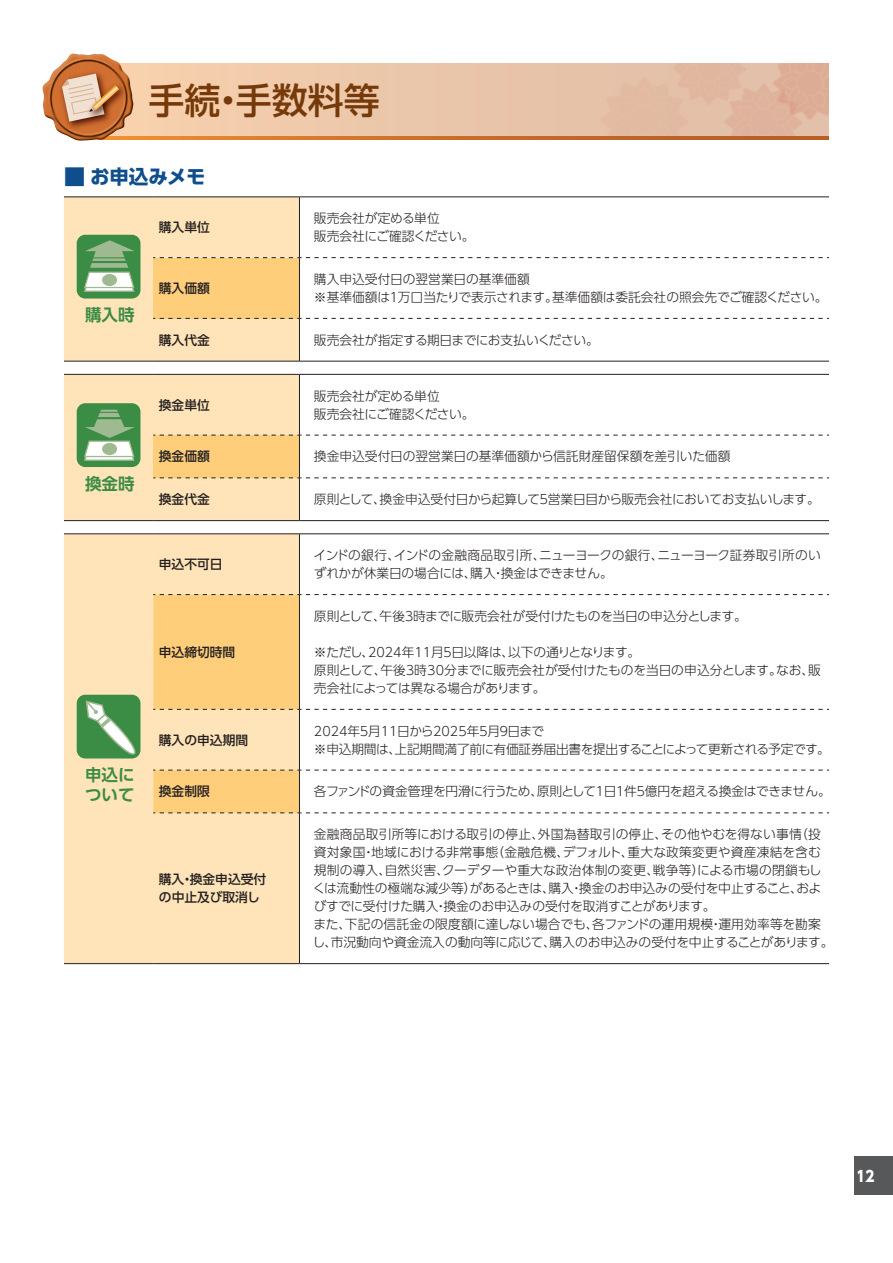
<style>
.page{position:relative;width:893px;height:1263px;background:#fff}
.page>*{position:absolute;margin:0;border:0;box-sizing:border-box;transform-origin:0 0}
.t1{font:500 36px "UD Shin Go Pro";color:#763a0a}
.t2{font:700 19.5px "UD Shin Go Pro";color:#0f4e8c}
.t3{font:700 16.5px/19.5px "UD Shin Go Pro De";color:#3b8c45}
.t4{font:800 15px "UD Shin Go Pro";color:#fff;scale:.9 1}
.t5{font:300 12.75px/18px "UD Shin Go Pro";letter-spacing:-.01em;color:#231f20}
.t6{font:300 12.75px/18px "UD Shin Go Pro";letter-spacing:-.035em;color:#231f20}
.t7{font:500 12.75px/18px "UD Shin Go Pro";color:#231f20}
.t8{font:300 12.75px "UD Shin Go Pro";letter-spacing:-.04em;color:#231f20}
.t9{font:300 12.75px "UD Shin Go Pro";letter-spacing:-.03em;color:#231f20}
.s1{font-size:21.75px}
</style>
<div class="page">
<div style="left:855px;top:1157px;width:38px;height:38px;background:#57585a"></div>
<hr style="left:64px;top:361px;width:89px;height:1px;background:#231f20">
<hr style="left:299px;top:361px;width:530px;height:1px;background:#231f20">
<hr style="left:153px;top:361px;width:146px;height:1px;background:#231f20">
<svg style="left:64px;top:197px;width:765px;height:164px"></svg>
<svg style="left:64px;top:374px;width:765px;height:147px"></svg>
<div style="left:64px;top:535px;width:235px;height:428px;background:#fee4b8"></div>
<hr style="left:64px;top:534px;width:89px;height:1px;background:#231f20">
<hr style="left:64px;top:963px;width:89px;height:1px;background:#231f20">
<hr style="left:153px;top:534px;width:146px;height:1px;background:#231f20">
<hr style="left:299px;top:534px;width:530px;height:1px;background:#231f20">
<hr style="left:299px;top:534px;width:1px;height:60px;background:#231f20">
<hr style="left:299px;top:813px;width:1px;height:150px;background:#231f20">
<hr style="left:153px;top:963px;width:146px;height:1px;background:#231f20">
<hr style="left:299px;top:963px;width:530px;height:1px;background:#231f20">
<svg style="left:153px;top:594px;width:676px;height:220px"></svg>
<div style="left:77px;top:695px;width:63px;height:63px;background:#3b8c45;border-radius:9px"></div>
<svg style="left:84px;top:699px;width:56px;height:63px"></svg>
<div style="left:90px;top:64px;width:739px;height:72px;background:#ecc8ab"></div>
<svg style="left:600px;top:64px;width:229px;height:72px"></svg>
<svg style="left:134px;top:136px;width:695px;height:3px;background:#cb6f29"></svg>
<img style="left:42px;top:54px;width:92px;height:87px">
<img style="left:55px;top:67px;width:61px;height:66px">
<img style="left:82px;top:78px;width:48px;height:45px">
<svg style="left:62px;top:74px;width:57px;height:48px;background:#d19f7c"></svg>
<h1 class="t1" style="left:148px;top:71px;width:233px">手続・手数料等</h1>
<h2 class="t2" style="left:64px;top:161px;width:143px"><span class="s1">■</span> お申込みメモ</h2>
<p class="t3" style="left:85px;top:305px;width:51px">購入時</p>
<p class="t3" style="left:85px;top:473px;width:51px">換金時</p>
<p class="t3" style="left:85px;top:765px;width:51px">申込について</p>
<p class="t7" style="left:159px;top:218px;width:52px">購入単位</p>
<p class="t5" style="left:314px;top:209px;width:162px">販売会社が定める単位<br>販売会社にご確認ください。</p>
<p class="t7" style="left:159px;top:279px;width:52px">購入価額</p>
<p class="t5" style="left:314px;top:270px;width:515px">購入申込受付日の翌営業日の基準価額<br>※基準価額は１万口当たりで表示されます。基準価額は委託会社の照会先でご確認ください。</p>
<p class="t7" style="left:159px;top:330px;width:52px">購入代金</p>
<p class="t5" style="left:314px;top:330px;width:286px">販売会社が指定する期日までにお支払いください。</p>
<p class="t7" style="left:159px;top:395px;width:52px">換金単位</p>
<p class="t5" style="left:314px;top:386px;width:162px">販売会社が定める単位<br>販売会社にご確認ください。</p>
<p class="t7" style="left:159px;top:447px;width:52px">換金価額</p>
<p class="t5" style="left:314px;top:447px;width:418px">換金申込受付日の翌営業日の基準価額から信託財産留保額を差引いた価額</p>
<p class="t7" style="left:159px;top:490px;width:52px">換金代金</p>
<p class="t5" style="left:314px;top:490px;width:507px">原則として、換金申込受付日から起算して５営業日目から販売会社においてお支払いします。</p>
<p class="t7" style="left:159px;top:555px;width:65px">申込不可日</p>
<p class="t5" style="left:314px;top:546px;width:509px">インドの銀行、インドの金融商品取引所、ニューヨークの銀行、ニューヨーク証券取引所のいずれかが休業日の場合には、購入・換金はできません。</p>
<p class="t7" style="left:159px;top:643px;width:78px">申込締切時間</p>
<p class="t9" style="left:314px;top:606px;width:434px">原則として、午後３時までに販売会社が受付けたものを当日の申込分とします。</p>
<p class="t5" style="left:314px;top:642px;width:508px">※ただし、2024年11月５日以降は、以下の通りとなります。<br>原則として、午後３時30分までに販売会社が受付けたものを当日の申込分とします。なお、販売会社によっては異なる場合があります。</p>
<p class="t7" style="left:159px;top:730px;width:91px">購入の申込期間</p>
<p class="t6" style="left:314px;top:721px;width:518px">2024年５月11日から2025年５月９日まで<br>※申込期間は、上記期間満了前に有価証券届出書を提出することによって更新される予定です。</p>
<p class="t7" style="left:159px;top:782px;width:52px">換金制限</p>
<p class="t8" style="left:314px;top:781px;width:518px">各ファンドの資金管理を円滑に行うため、原則として１日１件５億円を超える換金はできません。</p>
<p class="t7" style="left:159px;top:870px;width:109px">購入・換金申込受付の中止及び取消し</p>
<p class="t5" style="left:312px;top:825px;width:522px">金融商品取引所等における取引の停止、外国為替取引の停止、その他やむを得ない事情（投資対象国・地域における非常事態（金融危機、デフォルト、重大な政策変更や資産凍結を含む規制の導入、自然災害、クーデターや重大な政治体制の変更、戦争等）による市場の閉鎖もしくは流動性の極端な減少等）があるときは、購入・換金のお申込みの受付を中止すること、およびすでに受付けた購入・換金のお申込みの受付を取消すことがあります。<br>また、下記の信託金の限度額に達しない場合でも、各ファンドの運用規模・運用効率等を勘案し、市況動向や資金流入の動向等に応じて、購入のお申込みの受付を中止することがあります。</p>
<p class="t4" style="left:856px;top:1163px;width:21px">12</p>
</div>
